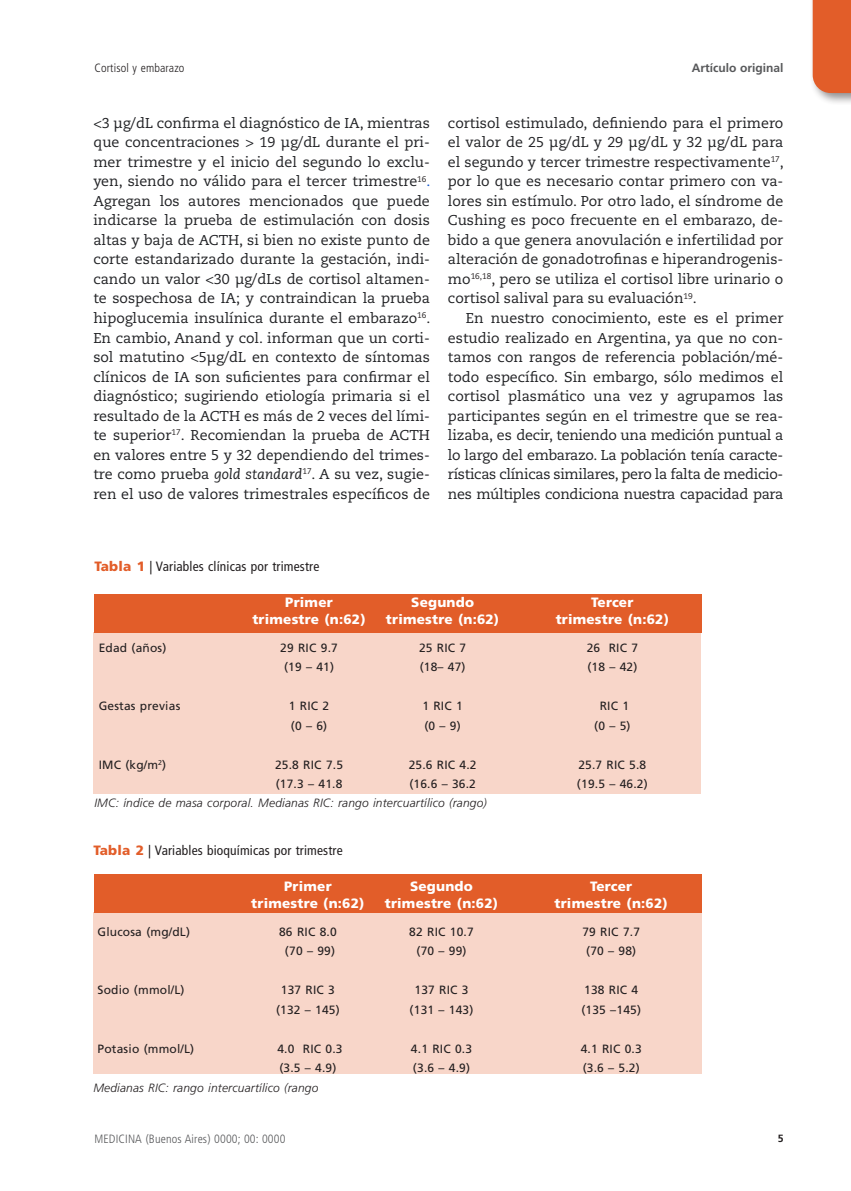
<style>
.page{position:relative;width:851px;height:1191px;background:#fff}
.page>*{position:absolute;margin:0;border:0;box-sizing:border-box;transform-origin:0 0}
.texto1{font:14.25px/19.5px "Caecilia LT Std";color:#202124;text-align:justify}
.tablacab{font:900 13.5px "Frutiger LT Std";letter-spacing:.015em;color:#fff}
.tablatit{font:condensed 13.5px "Frutiger LT Std";letter-spacing:.01em;color:#231f20}
.tabla{font:12px "Frutiger LT Std";letter-spacing:.015em;color:#231f20}
.tablapie{font:italic 300 12px "Frutiger LT Std";letter-spacing:.015em;color:#231f20}
.t1{font:300 condensed 12px "Frutiger LT Std";letter-spacing:.01em;color:#57585a}
.t2{font:300 condensed 12px "Frutiger LT Std";letter-spacing:.01em;color:#231f20}
.t3{font:700 12px "Frutiger LT Std";color:#57585a}
.t4{font:700 10.5px "Frutiger LT Std";color:#231f20}
.s1{color:#15c}
.s2{font-style:italic}
.s3{color:#231f20}
.s4{font-weight:900;font-stretch:normal;color:#e25d29}
</style>
<div class="page">
<div style="left:808px;top:0;width:42px;height:105px;background:#231f20;opacity:.5"></div>
<div style="left:812px;top:0;width:38px;height:93px;background:#e25d29"></div>
<div style="left:93px;top:632px;width:607px;height:162px;background:#f8d6c9"></div>
<div style="left:94px;top:594px;width:608px;height:38px;background:#e25d29"></div>
<div style="left:93px;top:912px;width:609px;height:162px;background:#f8d6c9"></div>
<div style="left:94px;top:874px;width:608px;height:38px;background:#e25d29"></div>
<p class="t2" style="left:94px;top:61px;width:92px">Cortisol y embarazo</p>
<p class="t3" style="left:691px;top:61px;width:93px">Artículo original</p>
<p class="texto1" style="left:93px;top:113px;width:338px">&lt;3 µg/dL confirma el diagnóstico de IA, mientras que concentraciones &gt; 19 µg/dL durante el pri&shy;mer trimestre y el inicio del segundo lo exclu&shy;yen, siendo no válido para el tercer trimestre<sup>16</sup><span class="s1">.<br></span>Agregan los autores mencionados que puede indicarse la prueba de estimulación con dosis altas y baja de ACTH, si bien no existe punto de corte estandarizado durante la gestación, indi&shy;cando un valor &lt;30 µg/dLs de cortisol altamen&shy;te sospechosa de IA; y contraindican la prueba hipoglucemia insulínica durante el embarazo<sup>16</sup>.<br>En cambio, Anand y col. informan que un corti&shy;sol matutino &lt;5µg/dL en contexto de síntomas clínicos de IA son suficientes para confirmar el diagnóstico; sugiriendo etiología primaria si el resultado de la ACTH es más de 2 veces del lími&shy;te superior<sup>17</sup>. Recomiendan la prueba de ACTH en valores entre 5 y 32 dependiendo del trimes&shy;tre como prueba <span class="s2">gold standard</span><sup>17</sup>. A su vez, sugie&shy;ren el uso de valores trimestrales específicos de</p>
<p class="texto1" style="left:448px;top:113px;width:337px">cortisol estimulado, definiendo para el primero el valor de 25 µg/dL y 29 µg/dL y 32 µg/dL para el segundo y tercer trimestre respectivamente<sup>17</sup>, por lo que es necesario contar primero con va&shy;lores sin estímulo. Por otro lado, el síndrome de Cushing es poco frecuente en el embarazo, de&shy;bido a que genera anovulación e infertilidad por alteración de gonadotrofinas e hiperandrogenis&shy;mo<sup>16,18</sup><span class="s3">,</span> pero se utiliza el cortisol libre urinario o cortisol salival para su evaluación<sup>19</sup>.</p>
<p class="texto1" style="left:448px;top:308px;width:337px;text-indent:18px">En nuestro conocimiento, este es el primer estudio realizado en Argentina, ya que no con&shy;tamos con rangos de referencia población/mé&shy;todo específico. Sin embargo, sólo medimos el cortisol plasmático una vez y agrupamos las participantes según en el trimestre que se rea&shy;lizaba, es decir, teniendo una medición puntual a lo largo del embarazo. La población tenía caracte&shy;rísticas clínicas similares, pero la falta de medicio&shy;nes múltiples condiciona nuestra capacidad para</p>
<p class="tablatit" style="left:94px;top:558px;width:226px"><span class="s4">Tabla 1</span> | Variables clínicas por trimestre</p>
<p class="tablacab" style="left:285px;top:594px;width:49px">Primer</p>
<p class="tablacab" style="left:411px;top:594px;width:64px">Segundo</p>
<p class="tablacab" style="left:591px;top:594px;width:44px">Tercer</p>
<p class="tablacab" style="left:252px;top:610px;width:115px">trimestre (n:62)</p>
<p class="tablacab" style="left:386px;top:610px;width:115px">trimestre (n:62)</p>
<p class="tablacab" style="left:555px;top:610px;width:115px">trimestre (n:62)</p>
<p class="tabla" style="left:99px;top:640px;width:69px">Edad (años)</p>
<p class="tabla" style="left:280px;top:640px;width:59px">29 RIC 9.7</p>
<p class="tabla" style="left:419px;top:640px;width:49px">25 RIC 7</p>
<p class="tabla" style="left:586px;top:640px;width:53px">26 RIC 7</p>
<p class="tabla" style="left:284px;top:660px;width:52px">(19 – 41)</p>
<p class="tabla" style="left:419px;top:660px;width:47px">(18– 47)</p>
<p class="tabla" style="left:587px;top:660px;width:52px">(18 – 42)</p>
<p class="tabla" style="left:99px;top:699px;width:83px">Gestas previas</p>
<p class="tabla" style="left:289px;top:699px;width:42px">1 RIC 2</p>
<p class="tabla" style="left:422px;top:699px;width:42px">1 RIC 1</p>
<p class="tabla" style="left:599px;top:699px;width:31px">RIC 1</p>
<p class="tabla" style="left:291px;top:718px;width:38px">(0 – 6)</p>
<p class="tabla" style="left:424px;top:718px;width:38px">(0 – 9)</p>
<p class="tabla" style="left:594px;top:718px;width:38px">(0 – 5)</p>
<p class="tabla" style="left:99px;top:757px;width:69px">IMC (kg/m<sup>2</sup>)</p>
<p class="tabla" style="left:275px;top:757px;width:69px">25.8 RIC 7.5</p>
<p class="tabla" style="left:408px;top:757px;width:69px">25.6 RIC 4.2</p>
<p class="tabla" style="left:578px;top:757px;width:69px">25.7 RIC 5.8</p>
<p class="tabla" style="left:276px;top:777px;width:68px">(17.3 – 41.8</p>
<p class="tabla" style="left:409px;top:777px;width:68px">(16.6 – 36.2</p>
<p class="tabla" style="left:577px;top:777px;width:72px">(19.5 – 46.2)</p>
<p class="tablapie" style="left:94px;top:796px;width:394px">IMC: índice de masa corporal. Medianas RIC: rango intercuartílico (rango)</p>
<p class="tablatit" style="left:93px;top:842px;width:251px"><span class="s4">Tabla 2</span> | Variables bioquímicas por trimestre</p>
<p class="tablacab" style="left:284px;top:878px;width:49px">Primer</p>
<p class="tablacab" style="left:410px;top:878px;width:64px">Segundo</p>
<p class="tablacab" style="left:590px;top:878px;width:44px">Tercer</p>
<p class="tablacab" style="left:251px;top:895px;width:115px">trimestre (n:62)</p>
<p class="tablacab" style="left:385px;top:895px;width:115px">trimestre (n:62)</p>
<p class="tablacab" style="left:554px;top:895px;width:115px">trimestre (n:62)</p>
<p class="tabla" style="left:98px;top:924px;width:94px">Glucosa (mg/dL)</p>
<p class="tabla" style="left:279px;top:924px;width:59px">86 RIC 8.0</p>
<p class="tabla" style="left:409px;top:924px;width:66px">82 RIC 10.7</p>
<p class="tabla" style="left:582px;top:924px;width:59px">79 RIC 7.7</p>
<p class="tabla" style="left:285px;top:944px;width:52px">(70 – 99)</p>
<p class="tabla" style="left:416px;top:944px;width:52px">(70 – 99)</p>
<p class="tabla" style="left:586px;top:944px;width:52px">(70 – 98)</p>
<p class="tabla" style="left:98px;top:983px;width:88px">Sodio (mmol/L)</p>
<p class="tabla" style="left:281px;top:983px;width:56px">137 RIC 3</p>
<p class="tabla" style="left:414px;top:983px;width:56px">137 RIC 3</p>
<p class="tabla" style="left:584px;top:983px;width:56px">138 RIC 4</p>
<p class="tabla" style="left:276px;top:1002px;width:65px">(132 – 145)</p>
<p class="tabla" style="left:409px;top:1002px;width:65px">(131 – 143)</p>
<p class="tabla" style="left:581px;top:1002px;width:61px">(135 –145)</p>
<p class="tabla" style="left:98px;top:1041px;width:98px">Potasio (mmol/L)</p>
<p class="tabla" style="left:277px;top:1041px;width:67px">4.0 RIC 0.3</p>
<p class="tabla" style="left:411px;top:1041px;width:63px">4.1 RIC 0.3</p>
<p class="tabla" style="left:580px;top:1041px;width:63px">4.1 RIC 0.3</p>
<p class="tabla" style="left:279px;top:1061px;width:59px">(3.5 – 4.9)</p>
<p class="tabla" style="left:413px;top:1061px;width:59px">(3.6 – 4.9)</p>
<p class="tabla" style="left:582px;top:1061px;width:59px">(3.6 – 5.2)</p>
<p class="tablapie" style="left:93px;top:1080px;width:226px">Medianas RIC: rango intercuartílico (rango</p>
<p class="t1" style="left:94px;top:1132px;width:192px">MEDICINA (Buenos Aires) 0000; 00: 0000</p>
<p class="t4" style="left:777px;top:1132px;width:7px">5</p>
</div>
